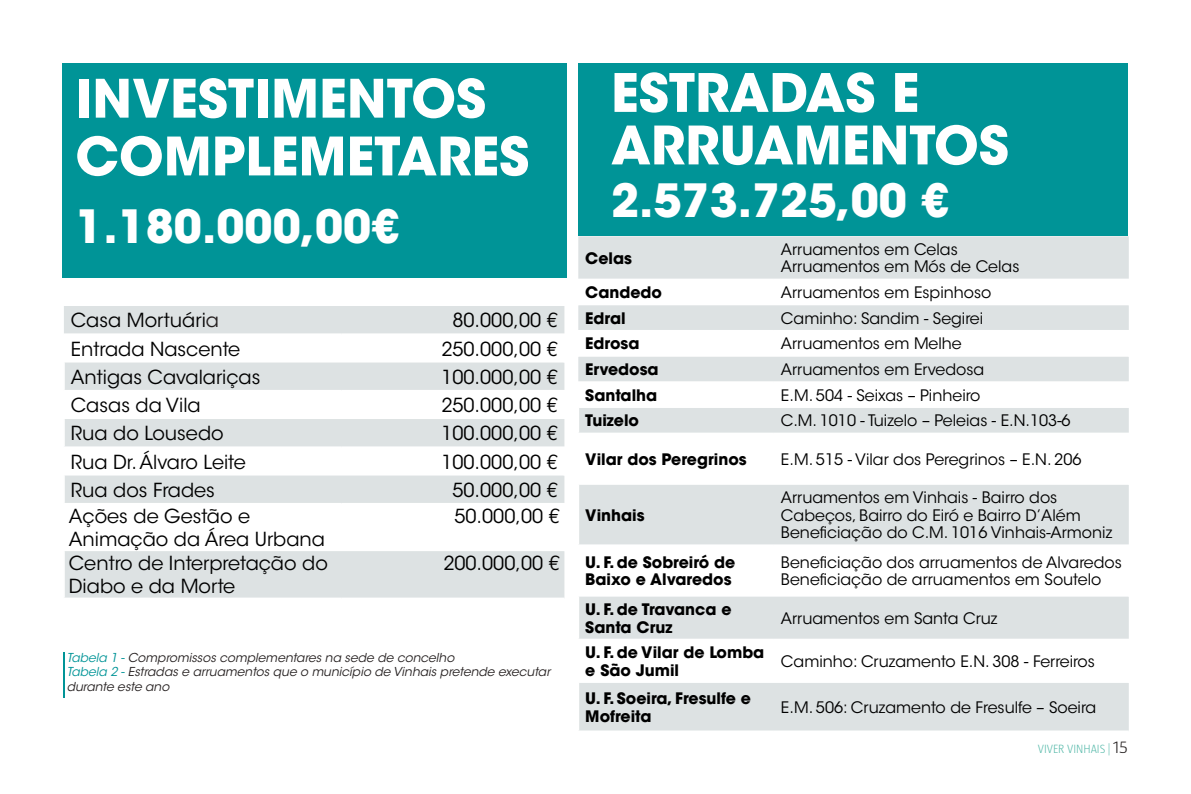
<style>
.page{position:relative;width:1191px;height:794px;background:#fff}
.page>*{position:absolute;margin:0;border:0;box-sizing:border-box;transform-origin:0 0}
.t1{font:700 52.5px/57.8px "ITC Avant Garde Std";color:#fff}
.t2{font:700 45.5px "ITC Avant Garde Std";color:#fff}
.t3{font:19.25px/23.1px "ITC Avant Garde Std";color:#000}
.t4{font:15.75px/17.5px "ITC Avant Garde Std";color:#000}
.t5{font:700 15.75px/17.5px "ITC Avant Garde Std";color:#000}
.t6{font:italic 12.25px/14.7px "ITC Avant Garde Std";color:#241f1f}
.t7{font:300 12.25px "Taz";color:#58baaa}
.s1{color:#241f1f}
.s2{color:#009497}
.s3{font-size:17.5px;color:#241f1f}
</style>
<div class="page">
<div style="left:579px;top:63px;width:549px;height:173px;background:#009497"></div>
<svg style="left:64px;top:306px;width:500px;height:291px;fill:#dde2e3"></svg>
<hr style="left:63px;top:335px;width:2px;height:27px;background:#fff">
<hr style="left:563px;top:335px;width:2px;height:27px;background:#fff">
<hr style="left:63px;top:392px;width:2px;height:27px;background:#fff">
<hr style="left:563px;top:392px;width:2px;height:27px;background:#fff">
<hr style="left:63px;top:448px;width:2px;height:27px;background:#fff">
<hr style="left:563px;top:448px;width:2px;height:27px;background:#fff">
<hr style="left:63px;top:504px;width:2px;height:47px;background:#fff">
<hr style="left:563px;top:504px;width:2px;height:47px;background:#fff">
<hr style="left:341px;top:333px;width:224px;height:2px;background:#fff">
<hr style="left:63px;top:333px;width:278px;height:2px;background:#fff">
<hr style="left:341px;top:390px;width:224px;height:2px;background:#fff">
<hr style="left:63px;top:362px;width:2px;height:28px;background:#fff">
<hr style="left:63px;top:390px;width:278px;height:2px;background:#fff">
<hr style="left:341px;top:446px;width:224px;height:2px;background:#fff">
<hr style="left:63px;top:419px;width:2px;height:27px;background:#fff">
<hr style="left:63px;top:446px;width:278px;height:2px;background:#fff">
<hr style="left:341px;top:503px;width:224px;height:1px;background:#fff">
<hr style="left:63px;top:475px;width:2px;height:28px;background:#fff">
<hr style="left:63px;top:503px;width:278px;height:1px;background:#fff">
<hr style="left:63px;top:551px;width:2px;height:46px;background:#fff">
<div style="left:578px;top:236px;width:550px;height:494px;background:#dde2e3"></div>
<svg style="left:578px;top:280px;width:550px;height:402px"></svg>
<hr style="left:577px;top:280px;width:2px;height:25px;background:#fff">
<hr style="left:1127px;top:280px;width:2px;height:25px;background:#fff">
<hr style="left:577px;top:332px;width:2px;height:24px;background:#fff">
<hr style="left:1127px;top:332px;width:2px;height:24px;background:#fff">
<hr style="left:577px;top:383px;width:2px;height:25px;background:#fff">
<hr style="left:1127px;top:383px;width:2px;height:25px;background:#fff">
<hr style="left:577px;top:434px;width:2px;height:50px;background:#fff">
<hr style="left:1127px;top:434px;width:2px;height:50px;background:#fff">
<hr style="left:577px;top:546px;width:2px;height:50px;background:#fff">
<hr style="left:1127px;top:546px;width:2px;height:50px;background:#fff">
<hr style="left:577px;top:640px;width:2px;height:42px;background:#fff">
<hr style="left:1127px;top:640px;width:2px;height:42px;background:#fff">
<hr style="left:577px;top:279px;width:197px;height:1px;background:#fff">
<hr style="left:774px;top:279px;width:355px;height:1px;background:#fff">
<hr style="left:577px;top:330px;width:197px;height:2px;background:#fff">
<hr style="left:774px;top:330px;width:355px;height:2px;background:#fff">
<hr style="left:577px;top:381px;width:197px;height:2px;background:#fff">
<hr style="left:774px;top:381px;width:355px;height:2px;background:#fff">
<hr style="left:774px;top:432px;width:355px;height:2px;background:#fff">
<hr style="left:577px;top:408px;width:2px;height:24px;background:#fff">
<hr style="left:577px;top:432px;width:197px;height:2px;background:#fff">
<hr style="left:577px;top:682px;width:2px;height:48px;background:#fff">
<hr style="left:577px;top:596px;width:2px;height:42px;background:#fff">
<hr style="left:577px;top:638px;width:197px;height:2px;background:#fff">
<hr style="left:774px;top:638px;width:355px;height:2px;background:#fff">
<hr style="left:774px;top:544px;width:355px;height:2px;background:#fff">
<hr style="left:577px;top:484px;width:2px;height:60px;background:#fff">
<hr style="left:577px;top:544px;width:197px;height:2px;background:#fff">
<div style="left:63px;top:63px;width:504px;height:215px;background:#009497"></div>
<hr style="left:63px;top:652px;width:2px;height:45px;background:#009497">
<h1 class="t1" style="left:75px;top:69px;width:455px">INVESTIMENTOS<br>COMPLEMETARES</h1>
<h2 class="t2" style="left:75px;top:196px;width:326px">1.180.000,00€</h2>
<p class="t3" style="left:71px;top:309px;width:150px">Casa Mortuári<span class="s1">a</span></p>
<p class="t3" style="left:452px;top:309px;width:106px">80.000,00 €</p>
<p class="t3" style="left:71px;top:337px;width:171px">Entrada Nascente</p>
<p class="t3" style="left:441px;top:337px;width:118px">250.000,00 €</p>
<p class="t3" style="left:71px;top:365px;width:191px">Antigas Cavalariças</p>
<p class="t3" style="left:441px;top:365px;width:118px">100.000,00 €</p>
<p class="t3" style="left:71px;top:394px;width:131px">Casas da Vila</p>
<p class="t3" style="left:441px;top:394px;width:118px">250.000,00 €</p>
<p class="t3" style="left:71px;top:422px;width:154px">Rua do Lousedo</p>
<p class="t3" style="left:441px;top:422px;width:118px">100.000,00 €</p>
<p class="t3" style="left:71px;top:450px;width:176px">Rua Dr. Álvaro Leite</p>
<p class="t3" style="left:441px;top:450px;width:118px">100.000,00 €</p>
<p class="t3" style="left:71px;top:478px;width:146px">Rua dos Frades</p>
<p class="t3" style="left:452px;top:478px;width:106px">50.000,00 €</p>
<p class="t3" style="left:69px;top:505px;width:258px">Ações de Gestão e<br>Animação da Área Urbana</p>
<p class="t3" style="left:454px;top:505px;width:106px">50.000,00 €</p>
<p class="t3" style="left:69px;top:552px;width:260px">Centro de Interpretação do<br>Diabo e da Morte</p>
<p class="t3" style="left:443px;top:552px;width:118px">200.000,00 €</p>
<p class="t6" style="left:67px;top:650px;width:485px"><span class="s2">Tabela 1 -</span> Compromissos complementares na sede de concelho<br><span class="s2">Tabela 2 -</span> Estradas e arruamentos que o município de Vinhais pretende executar durante este ano</p>
<h1 class="t1" style="left:611px;top:66px;width:399px;line-height:52.5px">ESTRADAS E<br>ARRUAMENTOS</h1>
<h2 class="t2" style="left:611px;top:171px;width:340px">2.573.725,00 €</h2>
<p class="t5" style="left:585px;top:249px;width:48px">Celas</p>
<p class="t4" style="left:781px;top:241px;width:240px">Arruamentos em Celas<br>Arruamentos em Mós de Celas</p>
<p class="t5" style="left:585px;top:283px;width:78px">Candedo</p>
<p class="t4" style="left:781px;top:284px;width:212px">Arruamentos em Espinhoso</p>
<p class="t5" style="left:585px;top:309px;width:42px">Edral</p>
<p class="t4" style="left:781px;top:309px;width:204px">Caminho: Sandim - Segirei</p>
<p class="t5" style="left:585px;top:335px;width:56px">Edrosa</p>
<p class="t4" style="left:781px;top:335px;width:182px">Arruamentos em Melhe</p>
<p class="t5" style="left:585px;top:360px;width:75px">Ervedosa</p>
<p class="t4" style="left:781px;top:361px;width:205px">Arruamentos em Ervedosa</p>
<p class="t5" style="left:585px;top:386px;width:73px">Santalha</p>
<p class="t4" style="left:781px;top:386px;width:201px">E.M. 504 - Seixas – Pinheiro</p>
<p class="t5" style="left:585px;top:412px;width:55px">Tuizelo</p>
<p class="t4" style="left:781px;top:412px;width:291px">C.M. 1010 - Tuizelo – Peleias - E.N.103-6</p>
<p class="t5" style="left:585px;top:450px;width:163px">Vilar dos Peregrinos</p>
<p class="t4" style="left:781px;top:450px;width:302px">E.M. 515 - Vilar dos Peregrinos – E.N. 206</p>
<p class="t5" style="left:585px;top:506px;width:61px">Vinhais</p>
<p class="t4" style="left:781px;top:489px;width:333px">Arruamentos em Vinhais - Bairro dos<br>Cabeços, Bairro do Eiró e Bairro D’Além<br>Beneficiação do C.M. 1016 Vinhais-Armoniz</p>
<p class="t5" style="left:585px;top:553px;width:152px">U. F. de Sobreiró de<br>Baixo e Alvaredos</p>
<p class="t4" style="left:781px;top:553px;width:342px">Beneficiação dos arruamentos de Alvaredos<br>Beneficiação de arruamentos em Soutelo</p>
<p class="t5" style="left:585px;top:600px;width:148px">U. F. de Travanca e<br>Santa Cruz</p>
<p class="t4" style="left:781px;top:609px;width:218px">Arruamentos em Santa Cruz</p>
<p class="t5" style="left:585px;top:643px;width:181px">U. F. de Vilar de Lomba e São Jumil</p>
<p class="t4" style="left:781px;top:652px;width:315px">Caminho: Cruzamento E.N. 308 - Ferreiros</p>
<p class="t5" style="left:585px;top:689px;width:167px">U. F. Soeira, Fresulfe e<br>Mofreita</p>
<p class="t4" style="left:781px;top:698px;width:317px">E.M. 506: Cruzamento de Fresulfe – Soeira</p>
<p class="t7" style="left:1037px;top:742px;width:92px">VIVER VINHAIS | <span class="s3">15</span></p>
</div>
